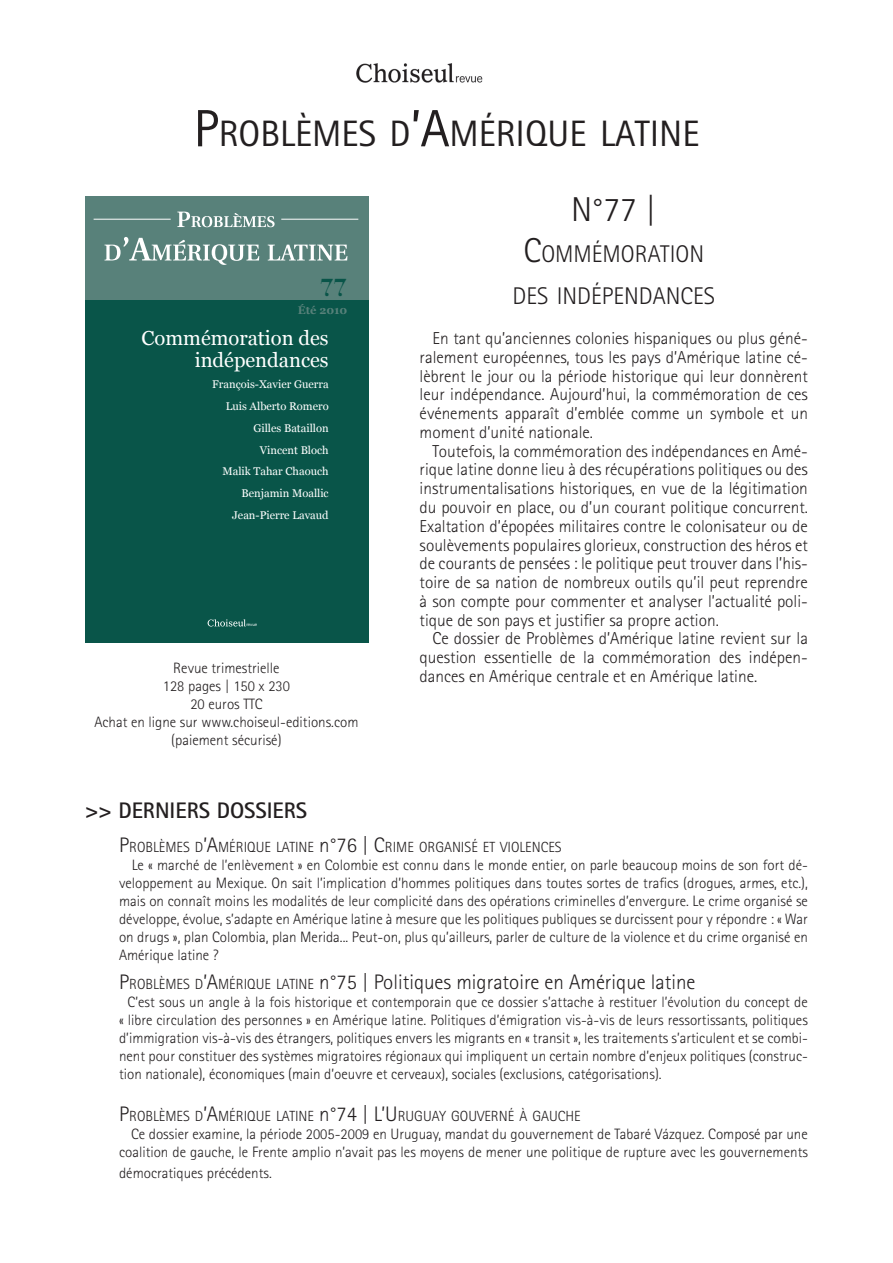
<style>
.page{position:relative;width:893px;height:1263px;background:#fff}
.page>*{position:absolute;margin:0;border:0;box-sizing:border-box;transform-origin:0 0}
.t1{font:36.75px "Rotis Sans Serif";color:#231f20}
.t2{font:300 34.5px "Rotis Sans Serif";color:#231f20}
.t3{font:700 24.45px "Bauer Bodoni";color:#095549}
.t4{font:300 24.15px/41.4px "Rotis Sans Serif";color:#231f20;text-align:center}
.t5{font:700 22.5px "Rotis Sans Serif";color:#231f20}
.t6{font:300 21px "Rotis Sans Serif";color:#231f20}
.t7{font:20.25px/21.8px "Georgia";color:#fff;text-align:right}
.t8{font:300 17.25px/18.8px "Rotis Sans Serif";color:#231f20;text-align:justify}
.t9{font:300 15px/18px "Rotis Sans Serif";color:#231f20;text-align:justify}
.t10{font:300 14.7px "Rotis Sans Serif";color:#231f20}
.t11{font:11.1px/21.8px "Georgia";color:#fff;text-align:right}
.t12{font:700 11.1px "Georgia";color:#58817a}
.t13{font:4.65px "Akzid Grtsk Next";color:#fff}
.s1{font-size:52.5px}
.s2{font-size:34.5px}
.s3{font-size:21px}
.s4{font-style:inherit}
.s5{font-size:14.7px}
</style>
<div class="page">
<div style="left:85px;top:298px;width:284px;height:345px;background:#095549"></div>
<div style="left:85px;top:196px;width:284px;height:104px;background:#58817a"></div>
<svg style="left:177px;top:212px;width:98px;height:15px"></svg>
<svg style="left:105px;top:237px;width:242px;height:28px"></svg>
<hr style="left:94px;top:219px;width:77px;height:1px;background:#fff">
<hr style="left:281px;top:219px;width:77px;height:1px;background:#fff">
<svg style="left:208px;top:619px;width:38px;height:7px"></svg>
<img style="left:357px;top:63px;width:126px;height:20px">
<h1 class="t1" style="left:194px;top:112px;width:507px"><span class="s1">P</span>ROBLÈMES D<span class="s1">’A</span>MÉRIQUE LATINE</h1>
<h3 class="t3" style="left:320px;top:272px;width:29px">77</h3>
<p class="t12" style="left:298px;top:303px;width:51px">été 2010</p>
<h3 class="t7" style="left:142px;top:327px;width:189px">Commémoration des indépendances</h3>
<p class="t11" style="left:212px;top:374px;width:118px">François-Xavier Guerra<br>Luis Alberto Romero<br>Gilles Bataillon<br>Vincent Bloch<br>Malik Tahar Chaouch<br>Benjamin Moallic<br>Jean-Pierre Lavaud</p>
<p class="t13" style="left:246px;top:622px;width:12px">revue</p>
<p class="t9" style="left:94px;top:659px;width:266px;text-align:center">Revue trimestrielle<br>128 pages | 150 x 230<br>20 euros TTC<br>Achat en ligne sur www.choiseul-editions.com (paiement sécurisé)</p>
<h2 class="t2" style="left:571px;top:190px;width:87px">N°77 |</h2>
<h3 class="t4" style="left:513px;top:234px;width:204px"><span class="s2">C</span>OMMÉMORATION<br>DES INDÉPENDANCES</h3>
<p class="t8" style="left:420px;top:329px;width:390px;text-indent:13px">En tant qu’anciennes colonies hispaniques ou plus géné&shy;ralement européennes, tous les pays d’Amérique latine cé&shy;lèbrent le jour ou la période historique qui leur donnèrent leur indépendance. Aujourd’hui, la commémoration de ces événements apparaît d’emblée comme un symbole et un moment d’unité nationale.</p>
<p class="t8" style="left:420px;top:442px;width:390px;text-indent:13px">Toutefois, la commémoration des indépendances en Amé&shy;rique latine donne lieu à des récupérations politiques ou des instrumentalisations historiques, en vue de la légitimation du pouvoir en place, ou d’un courant politique concurrent.<br>Exaltation d’épopées militaires contre le colonisateur ou de soulèvements populaires glorieux, construction des héros et de courants de pensées : le politique peut trouver dans l’his&shy;toire de sa nation de nombreux outils qu’il peut reprendre à son compte pour commenter et analyser l’actualité poli&shy;tique de son pays et justifier sa propre action.</p>
<p class="t8" style="left:420px;top:629px;width:390px;text-indent:13px">Ce dossier de Problèmes d’Amérique latine revient sur la question essentielle de la commémoration des indépen&shy;dances en Amérique centrale et en Amérique latine.</p>
<h3 class="t5" style="left:85px;top:796px;width:224px">&gt;&gt; DERNIERS DOSSIERS</h3>
<p class="t10" style="left:119px;top:838px;width:444px"><span class="s3">P</span>ROBLÈMES D<span class="s3">’A</span>MÉRIQUE LATINE <span class="s3">n°76 |</span> <span class="s3">C</span>RIME ORGANISÉ ET VIOLENCES</p>
<p class="t9" style="left:119px;top:856px;width:690px;text-indent:13px">Le « marché de l’enlèvement » en Colombie est connu dans le monde entier, on parle beaucoup moins de son fort dé&shy;veloppement au Mexique. On sait l’implication d’hommes politiques dans toutes sortes de trafics (drogues, armes, etc.), mais on connaît moins les modalités de leur complicité dans des opérations criminelles d’envergure. Le crime organisé se développe, évolue, s’adapte en Amérique latine à mesure que les politiques publiques se durcissent pour y répondre : « War on drugs », plan Colombia, plan Merida... <span class="s4">P</span>eut-on, plus qu’ailleurs, parler de culture de la violence et du crime organisé en Amérique latine ?</p>
<h3 class="t6" style="left:119px;top:970px;width:578px"><span class="s4">P</span><span class="s5">ROBLÈMES D</span><span class="s4">’A</span><span class="s5">MÉRIQUE LATINE</span> n°75 | Politiques migratoire en Amérique latine</h3>
<p class="t9" style="left:119px;top:993px;width:690px;text-indent:9px">C’est sous un angle à la fois historique et contemporain que ce dossier s’attache à restituer l’évolution du concept de « libre circulation des personnes » en Amérique latine. Politiques d’émigration vis-à-vis de leurs ressortissants, politiques d’immigration vis-à-vis des étrangers, politiques envers les migrants en « transit », les traitements s’articulent et se combi&shy;nent pour constituer des systèmes migratoires régionaux qui impliquent un certain nombre d’enjeux politiques (construc&shy;tion nationale), économiques (main d’oeuvre et cerveaux), sociales (exclusions, catégorisations).</p>
<p class="t10" style="left:119px;top:1107px;width:463px"><span class="s3">P</span>ROBLÈMES D<span class="s3">’A</span>MÉRIQUE LATINE <span class="s3">n°74 |</span> <span class="s3">L’U</span> RUGUAY GOUVERNÉ À GAUCHE</p>
<p class="t9" style="left:119px;top:1124px;width:690px;text-align:right">Ce dossier examine, la période 2005-2009 en Uruguay, mandat du gouvernement de Tabaré Vázquez. Composé par une coalition de gauche, le Frente amplio n’avait pas les moyens de mener une politique de rupture avec les gouvernements</p>
<p class="t9" style="left:119px;top:1164px;width:154px">démocratiques précédents.</p>
</div>
